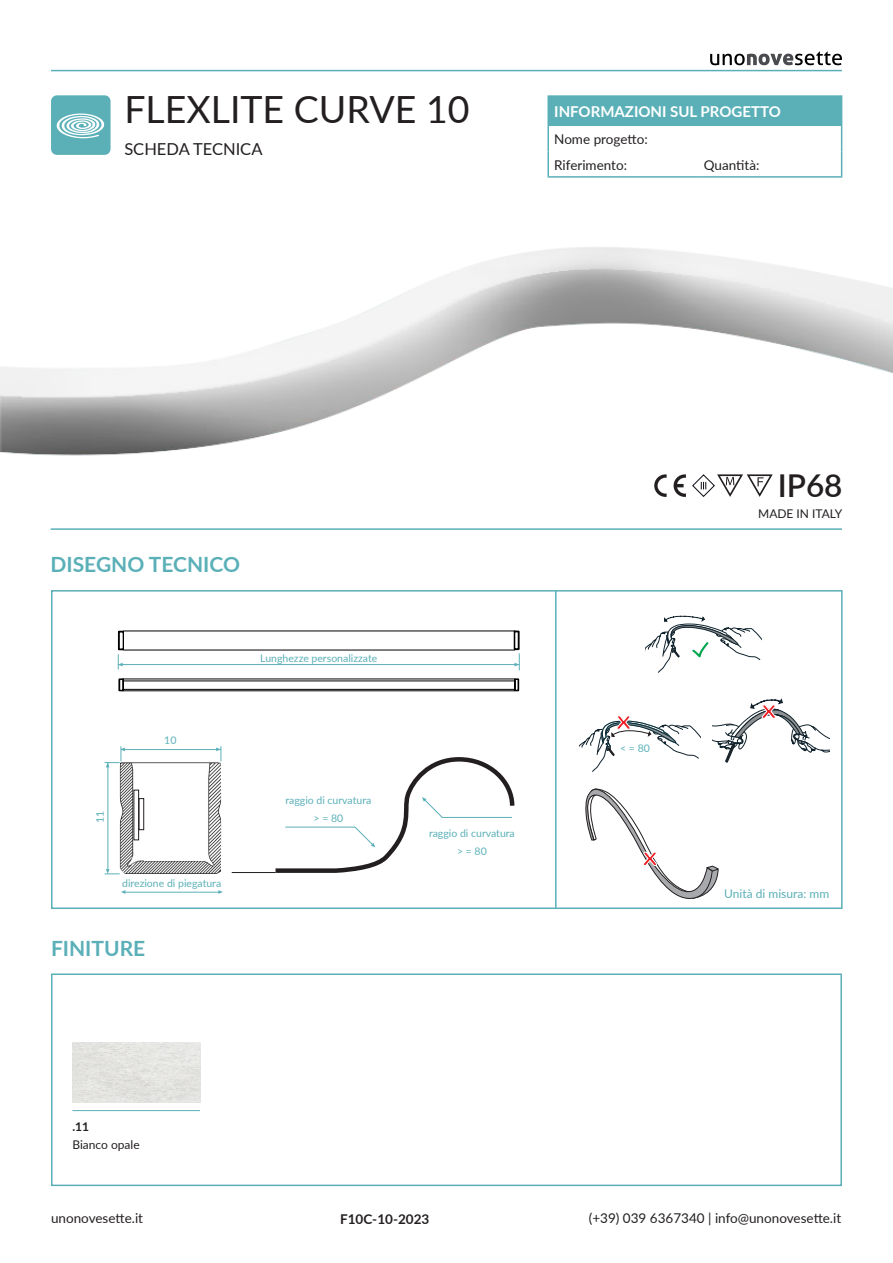
<style>
.page{position:relative;width:893px;height:1263px;background:#fff}
.page>*{position:absolute;margin:0;border:0;box-sizing:border-box;transform-origin:0 0}
.t1{font:37.5px "Lato";color:#231f20}
.t2{font:600 31.5px "Lato";color:#231f20}
.TITOLETTI_VERDI{font:700 21px "Lato";color:#5bb0b8}
.t3{font:16.5px "Lato";color:#231f20}
.t4{font:700 15px "Lato";color:#fff}
.t5{font:13.5px "Lato";color:#231f20}
.t6{font:700 13.5px "Lato";color:#231f20}
.t7{font:12px "Lato";color:#231f20}
.t8{font:12px "Lato";color:#5bb0b8}
.t9{font:700 12px "Lato";color:#231f20}
.Body_Text{font:10.5px "Lato";color:#5bb0b8}
</style>
<div class="page">
<svg style="left:710px;top:51px;width:132px;height:14px"></svg>
<hr style="left:51px;top:70px;width:791px;height:1px;background:#5bb0b8">
<div style="left:51px;top:973px;width:791px;height:213px;border:2px solid #5bb0b8"></div>
<img style="left:0;top:247px;width:893px;height:209px">
<div style="left:51px;top:95px;width:60px;height:60px;background:#5bb0b8;border-radius:6px"></div>
<div style="left:51px;top:590px;width:792px;height:319px;border:2px solid #5bb0b8"></div>
<svg style="left:654px;top:474px;width:13px;height:23px"></svg>
<svg style="left:674px;top:474px;width:12px;height:23px"></svg>
<svg style="left:692px;top:474px;width:81px;height:23px"></svg>
<svg style="left:118px;top:630px;width:402px;height:61px"></svg>
<hr style="left:118px;top:664px;width:401px;height:1px;background:#5bb0b8">
<img style="left:120px;top:761px;width:101px;height:113px">
<hr style="left:121px;top:749px;width:100px;height:1px;background:#5bb0b8">
<svg style="left:216px;top:746px;width:6px;height:15px"></svg>
<hr style="left:108px;top:762px;width:1px;height:109px;background:#5bb0b8">
<svg style="left:105px;top:869px;width:15px;height:6px"></svg>
<svg style="left:105px;top:746px;width:20px;height:21px"></svg>
<hr style="left:126px;top:892px;width:95px;height:1px;background:#5bb0b8">
<svg style="left:121px;top:890px;width:5px;height:4px"></svg>
<svg style="left:218px;top:890px;width:5px;height:4px"></svg>
<hr style="left:232px;top:872px;width:44px;height:1px;background:#231f20">
<svg style="left:275px;top:757px;width:240px;height:116px"></svg>
<img style="left:72px;top:1043px;width:128px;height:59px">
<hr style="left:51px;top:528px;width:791px;height:2px;background:#5bb0b8">
<svg style="left:56px;top:113px;width:49px;height:25px"></svg>
<div style="left:134px;top:790px;width:5px;height:50px;border:1px solid #231f20"></div>
<div style="left:139px;top:798px;width:5px;height:32px;border:1px solid #231f20"></div>
<div style="left:144px;top:846px;width:60px;height:14px;background:#fff"></div>
<svg style="left:646px;top:616px;width:115px;height:57px"></svg>
<svg style="left:712px;top:698px;width:117px;height:64px"></svg>
<hr style="left:555px;top:590px;width:2px;height:319px;background:#5bb0b8">
<svg style="left:579px;top:715px;width:121px;height:57px"></svg>
<div style="left:548px;top:96px;width:294px;height:30px;background:#5bb0b8"></div>
<hr style="left:547px;top:126px;width:2px;height:25px;background:#5bb0b8">
<hr style="left:547px;top:151px;width:2px;height:25px;background:#5bb0b8">
<hr style="left:547px;top:95px;width:151px;height:2px;background:#5bb0b8">
<hr style="left:547px;top:97px;width:2px;height:29px;background:#5bb0b8">
<hr style="left:698px;top:95px;width:144px;height:2px;background:#5bb0b8">
<svg style="left:841px;top:126px;width:1px;height:50px"></svg>
<hr style="left:547px;top:176px;width:151px;height:2px;background:#5bb0b8">
<hr style="left:698px;top:176px;width:144px;height:2px;background:#5bb0b8">
<hr style="left:72px;top:1110px;width:128px;height:1px;background:#5bb0b8">
<svg style="left:580px;top:788px;width:139px;height:121px"></svg>
<p class="t1" style="left:124px;top:83px;width:347px">FLEXLITE CURVE 10</p>
<p class="t3" style="left:124px;top:137px;width:140px">SCHEDA TECNICA</p>
<p class="t4" style="left:554px;top:101px;width:228px">INFORMAZIONI SUL PROGETTO</p>
<p class="t5" style="left:554px;top:129px;width:95px">Nome progetto:</p>
<p class="t5" style="left:554px;top:155px;width:74px">Riferimento:</p>
<p class="t5" style="left:704px;top:155px;width:57px">Quantità:</p>
<p class="TITOLETTI_VERDI" style="left:51px;top:549px;width:191px">DISEGNO TECNICO</p>
<p class="Body_Text" style="left:164px;top:733px;width:14px">10</p>
<p class="Body_Text" style="left:92px;top:823px;width:14px;rotate:-90deg">11</p>
<p class="Body_Text" style="left:122px;top:876px;width:101px">direzione di piegatura</p>
<p class="TITOLETTI_VERDI" style="left:51px;top:933px;width:96px">FINITURE</p>
<p class="Body_Text" style="left:260px;top:650px;width:119px">Lunghezze personalizzate</p>
<p class="Body_Text" style="left:286px;top:792px;width:87px">raggio di curvatura</p>
<p class="Body_Text" style="left:314px;top:811px;width:31px">&gt; = 80</p>
<p class="Body_Text" style="left:429px;top:825px;width:87px">raggio di curvatura</p>
<p class="Body_Text" style="left:457px;top:844px;width:31px">&gt; = 80</p>
<p class="t9" style="left:72px;top:1117px;width:18px">.11</p>
<p class="t7" style="left:72px;top:1135px;width:69px">Bianco opale</p>
<p class="t2" style="left:778px;top:463px;width:66px">IP68</p>
<p class="t7" style="left:758px;top:505px;width:86px">MADE IN ITALY</p>
<p class="Body_Text" style="left:620px;top:741px;width:31px">&lt; = 80</p>
<p class="t8" style="left:724px;top:885px;width:106px">Unità di misura: mm</p>
<p class="t5" style="left:51px;top:1208px;width:94px">unonovesette.it</p>
<p class="t6" style="left:340px;top:1209px;width:91px">F10C-10-2023</p>
<p class="t5" style="left:589px;top:1208px;width:254px">(+39) 039 6367340 | info@unonovesette.it</p>
</div>
